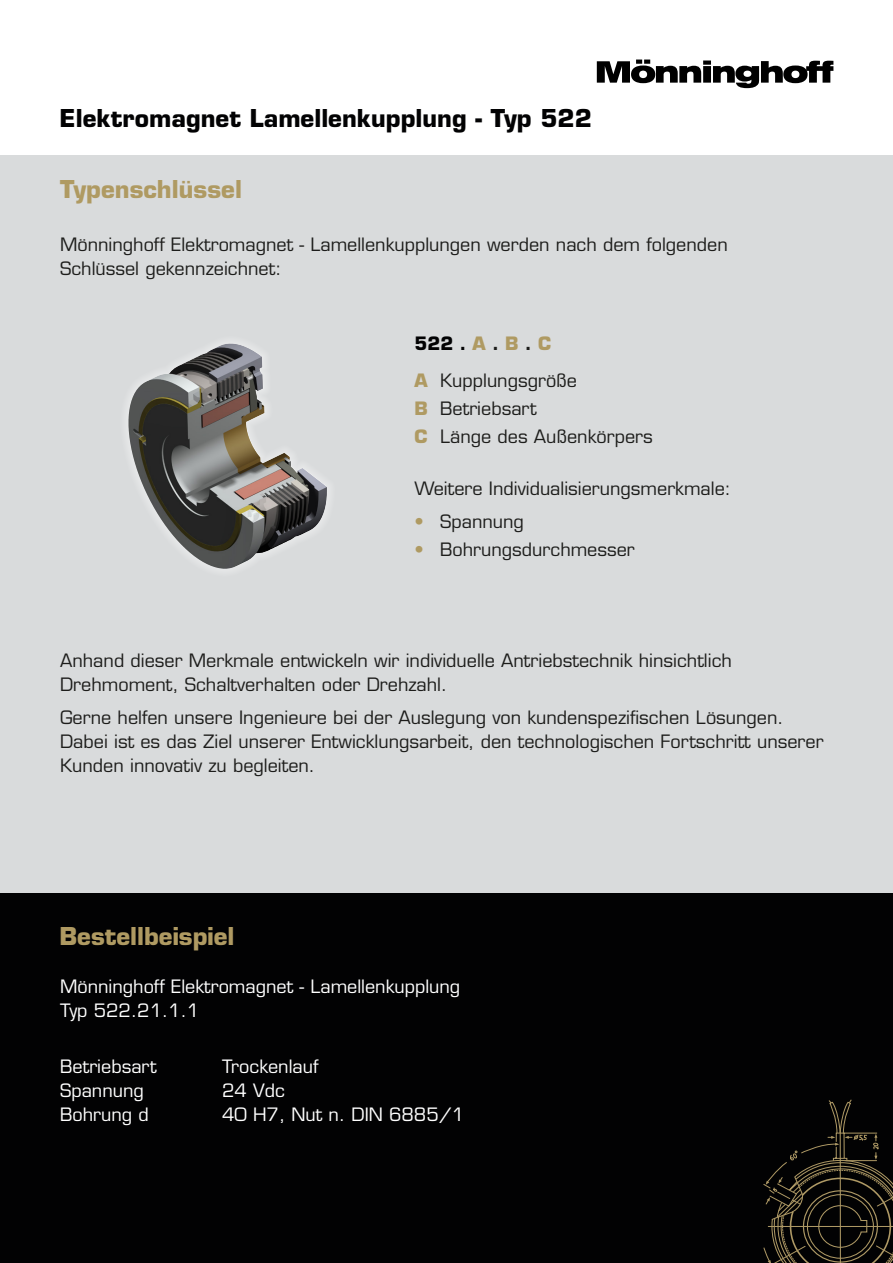
<style>
.page{position:relative;width:893px;height:1263px;background:#fff}
.page>*{position:absolute;margin:0;border:0;box-sizing:border-box;transform-origin:0 0}
.Überschrift_H1{font:700 24px "Eurostile LT Std";color:#020203}
.Überschrift_H2{font:700 24px "Eurostile LT Std";color:#af9a62}
.Fließtext{font:18px/24px "Eurostile LT Std";color:#1d1d1b}
.Fließtext_weiß{font:18px/24px "Eurostile LT Std";color:#fff}
.t1{font:700 18px "Eurostile LT Std";color:#020203}
.s1{color:#af9a62}
.s2{color:#1d1d1b}
.s3{font-weight:700;color:#af9a62}
</style>
<div class="page">
<div style="left:0;top:156px;width:893px;height:737px;background:#d9dbdc"></div>
<svg style="left:597px;top:60px;width:236px;height:28px"></svg>
<div style="left:0;top:893px;width:893px;height:370px;background:#020203"></div>
<svg style="left:763px;top:1099px;width:130px;height:164px"></svg>
<div style="left:120px;top:335px;width:216px;height:242px;background:#fff;opacity:.75"></div>
<img style="left:192px;top:343px;width:37px;height:16px">
<p class="Überschrift_H1" style="left:60px;top:103px;width:534px">Elektromagnet Lamellenkupplung - Typ 522</p>
<p class="Überschrift_H2" style="left:60px;top:174px;width:183px">Typenschlüssel</p>
<p class="Fließtext" style="left:60px;top:233px;width:669px">Mönninghoff Elektromagnet - Lamellenkupplungen werden nach dem folgenden<br>Schlüssel gekennzeichnet:</p>
<p class="t1" style="left:415px;top:332px;width:138px">522 . <span class="s1">A</span> <span class="s2">.</span> <span class="s1">B</span> <span class="s2">.</span> <span class="s1">C</span></p>
<p class="Fließtext" style="left:415px;top:368px;width:164px"><span class="s3">A</span> Kupplungsgröße</p>
<p class="Fließtext" style="left:415px;top:396px;width:124px"><span class="s3">B</span> Betriebsart</p>
<p class="Fließtext" style="left:415px;top:425px;width:240px"><span class="s3">C</span> Länge des Außenkörpers</p>
<p class="Fließtext" style="left:415px;top:477px;width:318px">Weitere Individualisierungsmerkmale:</p>
<p class="Fließtext" style="left:415px;top:509px;width:111px"><span class="s1">•</span> Spannung</p>
<p class="Fließtext" style="left:415px;top:538px;width:222px"><span class="s1">•</span> Bohrungsdurchmesser</p>
<p class="Fließtext" style="left:60px;top:649px;width:673px">Anhand dieser Merkmale entwickeln wir individuelle Antriebstechnik hinsichtlich<br>Drehmoment, Schaltverhalten oder Drehzahl.</p>
<p class="Fließtext" style="left:60px;top:705px;width:765px">Gerne helfen unsere Ingenieure bei der Auslegung von kundenspezifischen Lösungen.<br>Dabei ist es das Ziel unserer Entwicklungsarbeit, den technologischen Fortschritt unserer<br>Kunden innovativ zu begleiten.</p>
<p class="Überschrift_H2" style="left:60px;top:921px;width:176px">Bestellbeispiel</p>
<p class="Fließtext_weiß" style="left:60px;top:974px;width:402px">Mönninghoff Elektromagnet - Lamellenkupplung<br>Typ 522.21.1.1</p>
<p class="Fließtext_weiß" style="left:60px;top:1055px;width:98px">Betriebsart</p>
<p class="Fließtext_weiß" style="left:222px;top:1055px;width:98px">Trockenlauf</p>
<p class="Fließtext_weiß" style="left:60px;top:1079px;width:85px">Spannung</p>
<p class="Fließtext_weiß" style="left:222px;top:1079px;width:64px">24 Vdc</p>
<p class="Fließtext_weiß" style="left:60px;top:1103px;width:90px">Bohrung d</p>
<p class="Fließtext_weiß" style="left:222px;top:1103px;width:244px">40 H7, Nut n. DIN 6885/1</p>
</div>
